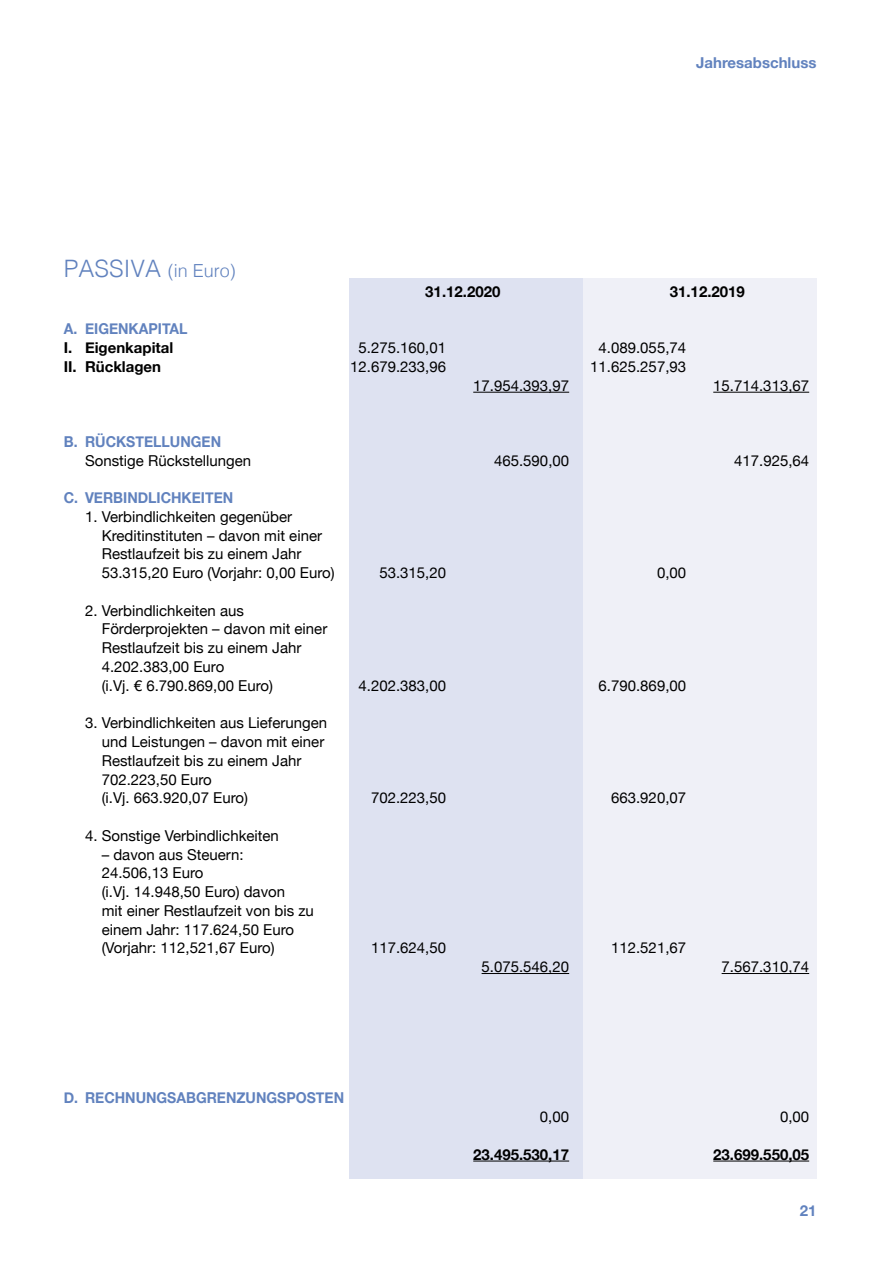
<style>
.page{position:relative;width:893px;height:1263px;background:#fff}
.page>*{position:absolute;margin:0;border:0;box-sizing:border-box;transform-origin:0 0}
.t1{font:300 18px "Helvetica";color:#6182be}
.t2{font:15px/18.8px "Helvetica Neue";color:#000}
.t3{font:700 15px "Helvetica Neue";color:#6182be;scale:.94 1}
.t4{font:700 15px "Helvetica Neue";color:#000}
.t5{font:700 15px "Helvetica Neue";color:#6182be}
.s1{font-size:24px}
</style>
<div class="page">
<div style="left:349px;top:278px;width:234px;height:901px;background:#dee2f1"></div>
<div style="left:583px;top:278px;width:233px;height:900px;background:#eff0f7"></div>
<hr style="left:473px;top:392px;width:96px;height:1px;background:#000">
<hr style="left:713px;top:392px;width:96px;height:1px;background:#000">
<hr style="left:482px;top:973px;width:87px;height:1px;background:#000">
<hr style="left:722px;top:973px;width:87px;height:1px;background:#000">
<hr style="left:473px;top:1161px;width:96px;height:1px;background:#000">
<hr style="left:713px;top:1161px;width:96px;height:1px;background:#000">
<p class="t1" style="left:64px;top:255px;width:174px"><span class="s1">PASSIVA</span> (in Euro)</p>
<p class="t5" style="left:696px;top:51px;width:122px">Jahresabschluss</p>
<p class="t4" style="left:425px;top:280px;width:77px">31.12.2020</p>
<p class="t4" style="left:670px;top:280px;width:77px">31.12.2019</p>
<p class="t3" style="left:64px;top:317px;width:133px">A. EIGENKAPITAL</p>
<p class="t4" style="left:64px;top:336px;width:111px">I. Eigenkapital</p>
<p class="t2" style="left:359px;top:339px;width:89px">5.275.160,01</p>
<p class="t2" style="left:599px;top:339px;width:89px">4.089.055,74</p>
<p class="t4" style="left:64px;top:355px;width:99px">II. Rücklagen</p>
<p class="t2" style="left:350px;top:358px;width:97px">12.679.233,96</p>
<p class="t2" style="left:590px;top:358px;width:97px">11.625.257,93</p>
<p class="t2" style="left:473px;top:377px;width:97px">17.954.393,97</p>
<p class="t2" style="left:713px;top:377px;width:97px">15.714.313,67</p>
<p class="t3" style="left:64px;top:430px;width:169px">B. RÜCKSTELLUNGEN</p>
<p class="t2" style="left:85px;top:452px;width:168px">Sonstige Rückstellungen</p>
<p class="t2" style="left:494px;top:452px;width:77px">465.590,00</p>
<p class="t2" style="left:734px;top:452px;width:77px">417.925,64</p>
<p class="t3" style="left:64px;top:486px;width:182px">C. VERBINDLICHKEITEN</p>
<p class="t2" style="left:102px;top:508px;width:234px;text-indent:-17px">1. Verbindlichkeiten gegenüber Kreditinstituten – davon mit einer Restlaufzeit bis zu einem Jahr 53.315,20 Euro (Vorjahr: 0,00 Euro)</p>
<p class="t2" style="left:379px;top:564px;width:68px">53.315,20</p>
<p class="t2" style="left:657px;top:564px;width:31px">0,00</p>
<p class="t2" style="left:102px;top:602px;width:227px;text-indent:-17px">2. Verbindlichkeiten aus<br>Förderprojekten – davon mit einer<br>Restlaufzeit bis zu einem Jahr<br>4.202.383,00 Euro<br>(i.Vj. € 6.790.869,00 Euro)</p>
<p class="t2" style="left:102px;top:714px;width:227px;text-indent:-17px">3. Verbindlichkeiten aus Lieferungen und Leistungen – davon mit einer<br>Restlaufzeit bis zu einem Jahr<br>702.223,50 Euro<br>(i.Vj. 663.920,07 Euro)</p>
<p class="t2" style="left:85px;top:827px;width:195px">4. Sonstige Verbindlichkeiten</p>
<p class="t2" style="left:102px;top:846px;width:214px">– davon aus Steuern:<br>24.506,13 Euro<br>(i.Vj. 14.948,50 Euro) davon<br>mit einer Restlaufzeit von bis zu einem Jahr: 117.624,50 Euro (Vorjahr: 112,521,67 Euro)</p>
<p class="t2" style="left:359px;top:677px;width:89px">4.202.383,00</p>
<p class="t2" style="left:599px;top:677px;width:89px">6.790.869,00</p>
<p class="t2" style="left:371px;top:789px;width:77px">702.223,50</p>
<p class="t2" style="left:611px;top:789px;width:77px">663.920,07</p>
<p class="t2" style="left:371px;top:939px;width:77px">117.624,50</p>
<p class="t2" style="left:611px;top:939px;width:77px">112.521,67</p>
<p class="t2" style="left:482px;top:958px;width:89px">5.075.546,20</p>
<p class="t2" style="left:722px;top:958px;width:89px">7.567.310,74</p>
<p class="t3" style="left:64px;top:1086px;width:300px">D. RECHNUNGSABGRENZUNGSPOSTEN</p>
<p class="t2" style="left:540px;top:1108px;width:31px">0,00</p>
<p class="t2" style="left:780px;top:1108px;width:31px">0,00</p>
<p class="t4" style="left:473px;top:1142px;width:97px">23.495.530,17</p>
<p class="t4" style="left:713px;top:1142px;width:97px">23.699.550,05</p>
<p class="t5" style="left:800px;top:1199px;width:18px">21</p>
</div>
